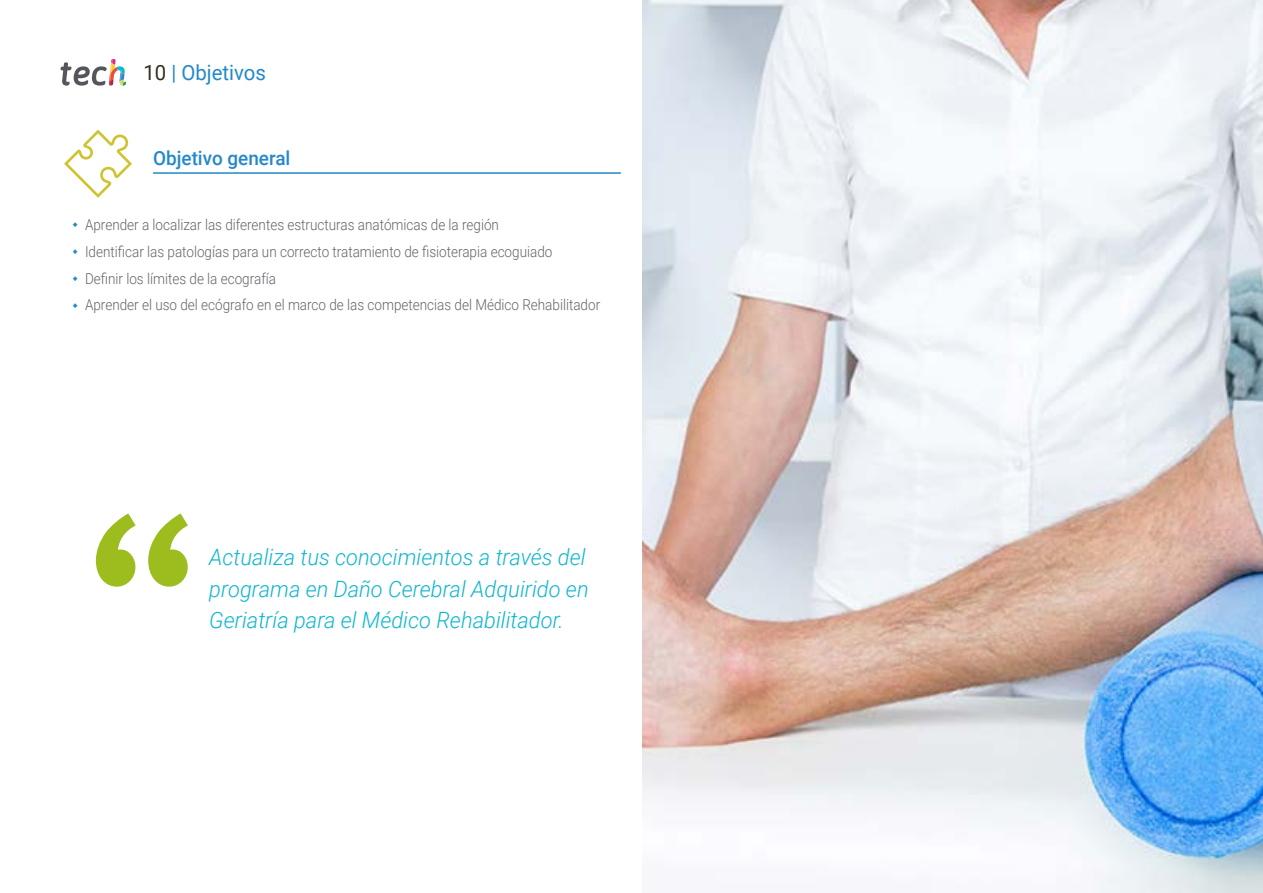
<style>
.page{position:relative;width:1263px;height:893px;background:#fff}
.page>*{position:absolute;margin:0;border:0;box-sizing:border-box;transform-origin:0 0}
.t1{font:italic 300 22.5px/31.5px "Roboto";color:#0fb6cf}
.t2{font:21px "Roboto";color:#2488c9}
.t3{font:500 19.5px "Roboto";color:#2488c9}
.t4{font:300 15px/26.7px "Roboto";color:#61646a;scale:.9 1}
.s1{color:#312e20}
</style>
<div class="page">
<hr style="left:153px;top:173px;width:468px;height:1px;background:#2488c9">
<svg style="left:64px;top:130px;width:68px;height:68px"></svg>
<img style="left:642px;top:0;width:621px;height:893px">
<svg style="left:61px;top:59px;width:65px;height:27px"></svg>
<svg style="left:96px;top:513px;width:92px;height:74px"></svg>
<h2 class="t2" style="left:144px;top:57px;width:124px"><span class="s1">10</span> | Objetivos</h2>
<h3 class="t3" style="left:153px;top:144px;width:139px">Objetivo general</h3>
<p class="t4" style="left:85px;top:211px;width:574px">Aprender a localizar las diferentes estructuras anatómicas de la región<br>Identificar las patologías para un correcto tratamiento de fisioterapia ecoguiado<br>Definir los límites de la ecografía<br>Aprender el uso del ecógrafo en el marco de las competencias del Médico Rehabilitador</p>
<h1 class="t1" style="left:209px;top:541px;width:381px">Actualiza tus conocimientos a través del programa en Daño Cerebral Adquirido en<br>Geriatría para el Médico Rehabilitador.</h1>
</div>
